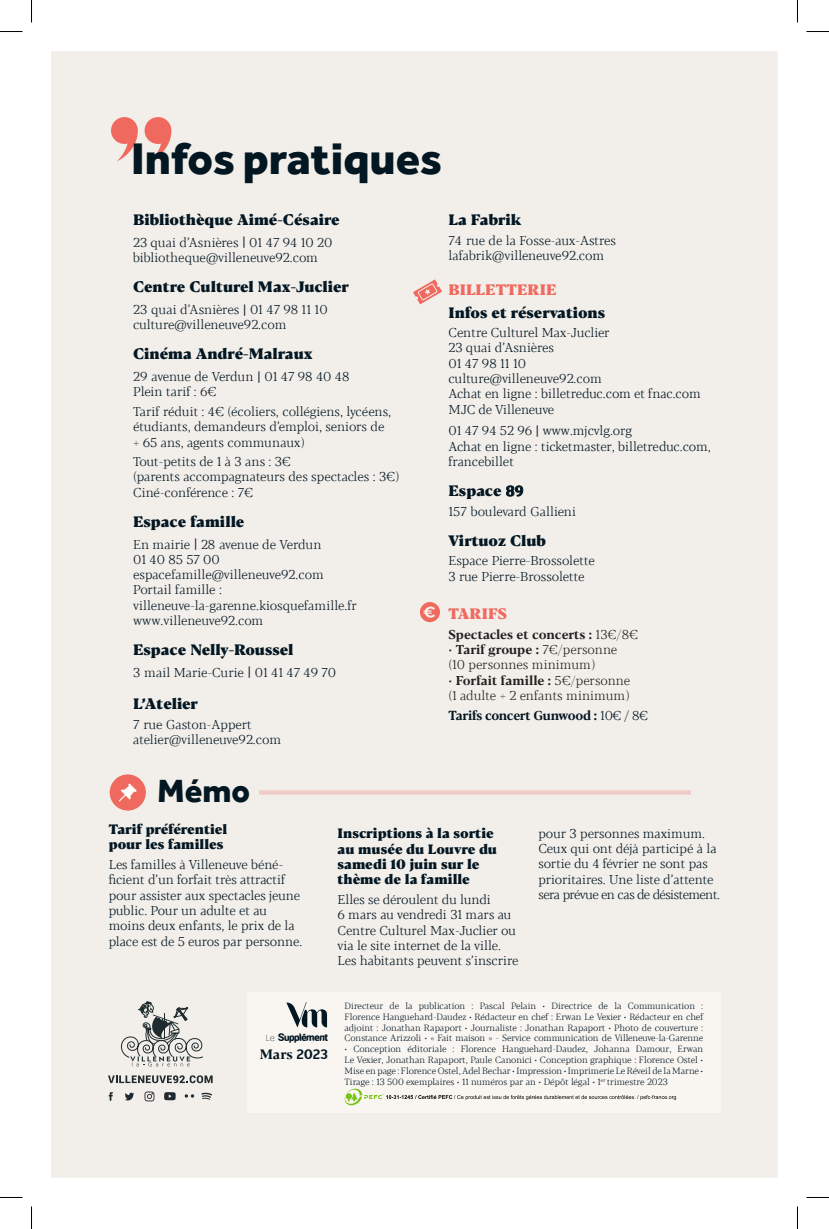
<style>
.page{position:relative;width:829px;height:1229px;background:#fff}
.page>*{position:absolute;margin:0;border:0;box-sizing:border-box;transform-origin:0 0}
.t1{font:800 45.75px "Effra";color:#031723}
.t2{font:800 33.15px "Effra";color:#031723}
.t3{font:800 15px "Blacker Text";color:#031723}
.t4{font:800 15px "Blacker Text";color:#f0695f}
.t5{font:800 13.5px/15.3px "Blacker Pro Text";color:#031723}
.t6{font:800 13.5px/15.3px "Blacker Text";color:#031723}
.t7{font:700 13.5px "Blacker Text";color:#031723}
.t8{font:300 12.75px/15.3px "Blacker Pro Text";color:#031723}
.t9{font:300 12.75px/15.3px "Blacker Text";color:#031723}
.t10{font:300 12.75px/15.3px "Blacker Text";color:#231f20}
.t11{font:300 12.75px/15.3px "Blacker Text";letter-spacing:-.02em;color:#031723}
.t12{font:700 12.75px "Blacker Text";color:#231f20}
.t13{font:700 12.75px "Blacker Pro Text";letter-spacing:-.02em;color:#031723}
.t14{font:11.25px "Gitaluevo";color:#031723}
.t15{font:300 9px/10.8px "Blacker Text";letter-spacing:-.01em;color:#031723;text-align:justify}
.s1{font-family:"Blacker Pro Text"}
.s2{font-family:"Agenda";font-weight:500;font-size:12px}
.s3{font-family:"Blacker Text"}
.s4{font-family:"Cambria";font-weight:700}
.s5{font-family:"Blacker Pro Text";font-weight:300}
.s6{font-weight:300}
.s7{font-weight:700}
.s8{font-family:"Marianne";font-weight:100;font-size:9px}
.s9{font-family:"Karbid Pro"}
</style>
<div class="page">
<div style="left:50px;top:50px;width:729px;height:1128px;background:#f2eee9;border:2px solid #fff"></div>
<svg style="left:111px;top:117px;width:27px;height:44px"></svg>
<svg style="left:144px;top:117px;width:27px;height:44px"></svg>
<div style="left:247px;top:991px;width:473px;height:120px;background:#f9f6f2"></div>
<div style="left:110px;top:774px;width:36px;height:36px;background:#f0695f;border-radius:50%"></div>
<svg style="left:119px;top:783px;width:18px;height:18px"></svg>
<svg style="left:413px;top:279px;width:29px;height:25px"></svg>
<svg style="left:420px;top:602px;width:20px;height:20px"></svg>
<hr style="left:259px;top:790px;width:431px;height:4px;background:#f1cbc5">
<svg style="left:344px;top:1088px;width:332px;height:17px"></svg>
<svg style="left:286px;top:1002px;width:41px;height:25px"></svg>
<svg style="left:0;top:31px;width:22px;height:1px"></svg>
<svg style="left:806px;top:31px;width:22px;height:1px"></svg>
<svg style="left:31px;top:0;width:1px;height:23px"></svg>
<svg style="left:31px;top:1206px;width:1px;height:22px"></svg>
<svg style="left:797px;top:0;width:1px;height:23px"></svg>
<svg style="left:797px;top:1206px;width:1px;height:22px"></svg>
<p class="t1" style="left:131px;top:130px;width:313px">Infos pratiques</p>
<p class="t3" style="left:133px;top:210px;width:208px">Bibliothèque Aimé-Césaire</p>
<p class="t9" style="left:133px;top:235px;width:201px"><span class="s1">23</span> quai d’Asnières <span class="s2">|</span> <span class="s1">01 47 94 10 20 </span>bibliotheque<span class="s1">@</span>villeneuve<span class="s1">92</span>.com</p>
<p class="t3" style="left:133px;top:277px;width:217px">Centre Culturel Max-Juclier</p>
<p class="t9" style="left:133px;top:302px;width:196px"><span class="s1">23</span> quai d’Asnières <span class="s2">|</span> <span class="s1">01 47 98 11 10 </span>culture<span class="s1">@</span>villeneuve<span class="s1">92</span>.com</p>
<p class="t3" style="left:133px;top:344px;width:181px">Cinéma André-Malraux</p>
<p class="t11" style="left:133px;top:369px;width:218px"><span class="s1">29</span> avenue de Verdun <span class="s2">|</span> <span class="s1">01 47 98 40 48<br></span>Plein tarif : <span class="s1">6</span>€</p>
<p class="t9" style="left:133px;top:404px;width:259px">Tarif réduit : <span class="s1">4</span>€ (écoliers, collégiens, lycéens, étudiants, demandeurs d’emploi, seniors de + <span class="s1">65</span> ans, agents communaux)</p>
<p class="t9" style="left:133px;top:454px;width:267px">Tout-petits de <span class="s1">1</span> à <span class="s1">3</span> ans : <span class="s1">3</span>€<br>(parents accompagnateurs des spectacles : <span class="s1">3</span>€)<br>Ciné-conférence : <span class="s1">7</span>€</p>
<p class="t3" style="left:133px;top:512px;width:113px">Espace famille</p>
<p class="t9" style="left:133px;top:536px;width:225px">En mairie <span class="s2">|</span> <span class="s1">28</span> avenue de Verdun<br><span class="s1">01 40 85 57 00 </span>espacefamille<span class="s1">@</span>villeneuve<span class="s1">92</span>.com<br>Portail famille : villeneuve-la-garenne.kiosquefamille.fr www.villeneuve<span class="s1">92</span>.com</p>
<p class="t3" style="left:133px;top:640px;width:162px">Espace Nelly-Roussel</p>
<p class="t9" style="left:133px;top:664px;width:204px"><span class="s1">3</span> mail Marie-Curie <span class="s2">|</span> <span class="s1">01 41 47 49 70</span></p>
<p class="t3" style="left:133px;top:694px;width:66px">L’Atelier</p>
<p class="t9" style="left:133px;top:716px;width:149px"><span class="s1">7</span> rue Gaston-Appert atelier<span class="s1">@</span>villeneuve<span class="s1">92</span>.com</p>
<p class="t2" style="left:158px;top:769px;width:94px">Mémo</p>
<p class="t3" style="left:448px;top:210px;width:74px">La Fabrik</p>
<p class="t9" style="left:448px;top:233px;width:169px"><span class="s1">74</span> rue de la Fosse-aux-Astres lafabrik<span class="s1">@</span>villeneuve<span class="s1">92</span>.com</p>
<p class="t4" style="left:448px;top:280px;width:109px">BILLETTERIE</p>
<p class="t3" style="left:448px;top:302px;width:158px">Infos et réservations</p>
<p class="t8" style="left:448px;top:325px;width:254px"><span class="s3">Centre Culturel Max-Juclier<br></span>23 <span class="s3">quai d’Asnières<br></span>01 47 98 11 10<br><span class="s3">culture</span>@<span class="s3">villeneuve</span>92<span class="s3">.com<br></span>Achat en ligne : billetreduc.com et fnac.com<br>MJC de Villeneuve</p>
<p class="t8" style="left:448px;top:423px;width:264px">01 47 94 52 96 <span class="s2">|</span> www.mjcvlg.org<br>Achat en ligne : ticketmaster, billetreduc.com, francebillet</p>
<p class="t3" style="left:448px;top:481px;width:77px">Espace <span class="s4">89</span></p>
<p class="t9" style="left:448px;top:503px;width:129px"><span class="s1">157</span> boulevard Gallieni</p>
<p class="t3" style="left:448px;top:530px;width:99px">Virtuoz Club</p>
<p class="t9" style="left:448px;top:553px;width:148px">Espace Pierre-Brossolette<br><span class="s1">3</span> rue Pierre-Brossolette</p>
<p class="t4" style="left:448px;top:604px;width:60px">TARIFS</p>
<p class="t12" style="left:448px;top:626px;width:191px">Spectacles et concerts : <span class="s5">13</span><span class="s6">€/</span><span class="s5">8</span><span class="s6">€</span></p>
<p class="t10" style="left:448px;top:642px;width:170px">• <span class="s7">Tarif groupe :</span> <span class="s1">7</span>€/personne (<span class="s1">10</span> personnes minimum)</p>
<p class="t10" style="left:448px;top:672px;width:183px">• <span class="s7">Forfait famille :</span> <span class="s1">5</span>€/personne (<span class="s1">1</span> adulte + <span class="s1">2</span> enfants minimum)</p>
<p class="t13" style="left:448px;top:705px;width:201px">Tarifs concert Gunwood : <span class="s6">10€ / 8€</span></p>
<p class="t6" style="left:109px;top:822px;width:120px">Tarif préférentiel pour les familles</p>
<p class="t8" style="left:109px;top:856px;width:195px">Les familles à Villeneuve béné&shy;ficient d’un forfait très attractif pour assister aux spectacles jeune public. Pour un adulte et au moins deux enfants, le prix de la place est de 5 euros par personne.</p>
<p class="t5" style="left:337px;top:824px;width:161px">Inscriptions à la sortie au musée du Louvre du samedi 10 juin sur le thème de la famille</p>
<p class="t8" style="left:337px;top:891px;width:182px">Elles se déroulent du lundi<br>6 mars au vendredi 31 mars au<br>Centre Culturel Max-Juclier ou via le site internet de la ville.<br>Les habitants peuvent s’inscrire</p>
<p class="t8" style="left:538px;top:825px;width:183px">pour 3 personnes maximum.<br>Ceux qui ont déjà participé à la sortie du 4 février ne sont pas prioritaires. Une liste d’attente sera prévue en cas de désistement.</p>
<p class="t14" style="left:265px;top:1032px;width:64px"><span class="s8">Le</span> Supplement</p>
<p class="t7" style="left:260px;top:1045px;width:70px">Mars <span class="s9">2023</span></p>
<p class="t15" style="left:344px;top:1000px;width:360px">Directeur de la publication : Pascal Pelain • Directrice de la Communication :<br>Florence Hanguehard-Daudez • Rédacteur en chef : Erwan Le Vexier • Rédacteur en chef adjoint : Jonathan Rapaport • Journaliste : Jonathan Rapaport • Photo de couverture :<br>Constance Arizzoli • « Fait maison » - Service communication de Villeneuve-la-Garenne</p>
<p class="t15" style="left:344px;top:1043px;width:360px">• Conception éditoriale : Florence Hanguehard-Daudez, Johanna Damour, Erwan Le Vexier, Jonathan Rapaport, Paule Canonici • Conception graphique : Florence Ostel • Mise en page : Florence Ostel, Adel Bechar • Impression • Imprimerie Le Réveil de la Marne • Tirage : <span class="s1">13 500</span> exemplaires • <span class="s1">11</span> numéros par an • Dépôt légal • <span class="s1">1</span><sup>er</sup> trimestre <span class="s1">2023</span></p>
</div>
